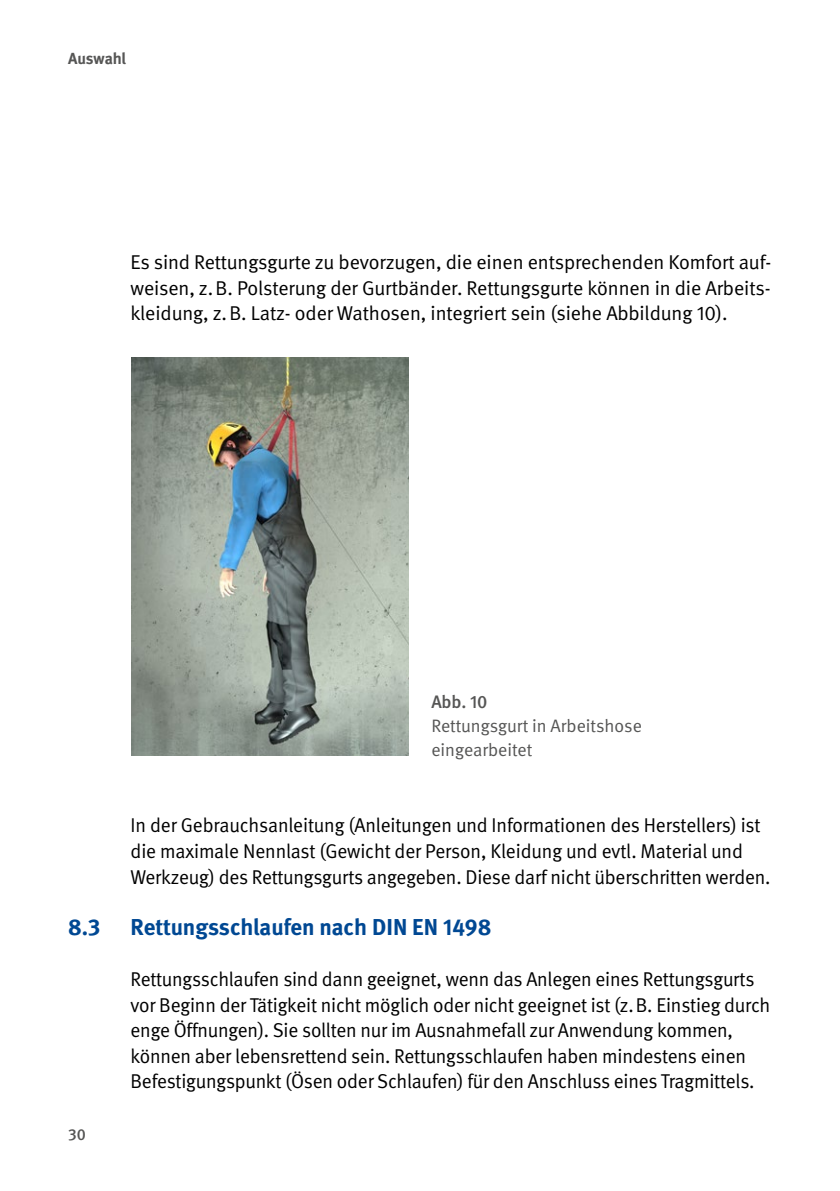
<style>
.page{position:relative;width:840px;height:1191px;background:#fff}
.page>*{position:absolute;margin:0;border:0;box-sizing:border-box;transform-origin:0 0}
.t1{font:700 23px "DGUV Meta";letter-spacing:-.005em;color:#004893}
.t2{font:20px/25.6px "DGUV Meta";letter-spacing:-.01em;color:#000}
.t3{font:18px/24px "DGUV Meta";color:#565655}
.t4{font:500 18px "DGUV Meta";color:#565655}
.t5{font:700 16px "DGUV Meta";letter-spacing:-.005em;color:#565655}
.t6{font:500 16px "DGUV Meta";color:#565655}
</style>
<div class="page">
<img style="left:132px;top:357px;width:276px;height:398px">
<p class="t5" style="left:68px;top:49px;width:59px">Auswahl</p>
<p class="t2" style="left:130px;top:250px;width:641px">Es sind Rettungsgurte zu bevorzugen, die einen entsprechenden Komfort auf&shy;weisen, z.B. Polsterung der Gurtbänder. Rettungsgurte können in die Arbeits&shy;kleidung, z.B. Latz- oder Wathosen, integriert sein (siehe Abbildung 10).</p>
<p class="t4" style="left:431px;top:691px;width:58px">Abb. 10</p>
<p class="t3" style="left:431px;top:713px;width:212px">Rettungsgurt in Arbeitshose eingearbeitet</p>
<p class="t2" style="left:130px;top:813px;width:641px">In der Gebrauchsanleitung (Anleitungen und Informationen des Herstellers) ist die maximale Nennlast (Gewicht der Person, Kleidung und evtl. Material und<br>Werkzeug) des Rettungsgurts angegeben. Diese darf nicht überschritten werden.</p>
<p class="t1" style="left:68px;top:913px;width:34px">8.3</p>
<p class="t1" style="left:130px;top:913px;width:362px">Rettungsschlaufen nach DIN EN 1498</p>
<p class="t2" style="left:130px;top:966px;width:641px">Rettungsschlaufen sind dann geeignet, wenn das Anlegen eines Rettungsgurts vor Beginn der Tätigkeit nicht möglich oder nicht geeignet ist (z.B. Einstieg durch enge Öffnungen). Sie sollten nur im Ausnahmefall zur Anwendung kommen, können aber lebensrettend sein. Rettungsschlaufen haben mindestens einen Befestigungspunkt (Ösen oder Schlaufen) für den Anschluss eines Tragmittels.</p>
<p class="t6" style="left:68px;top:1124px;width:19px">30</p>
</div>
